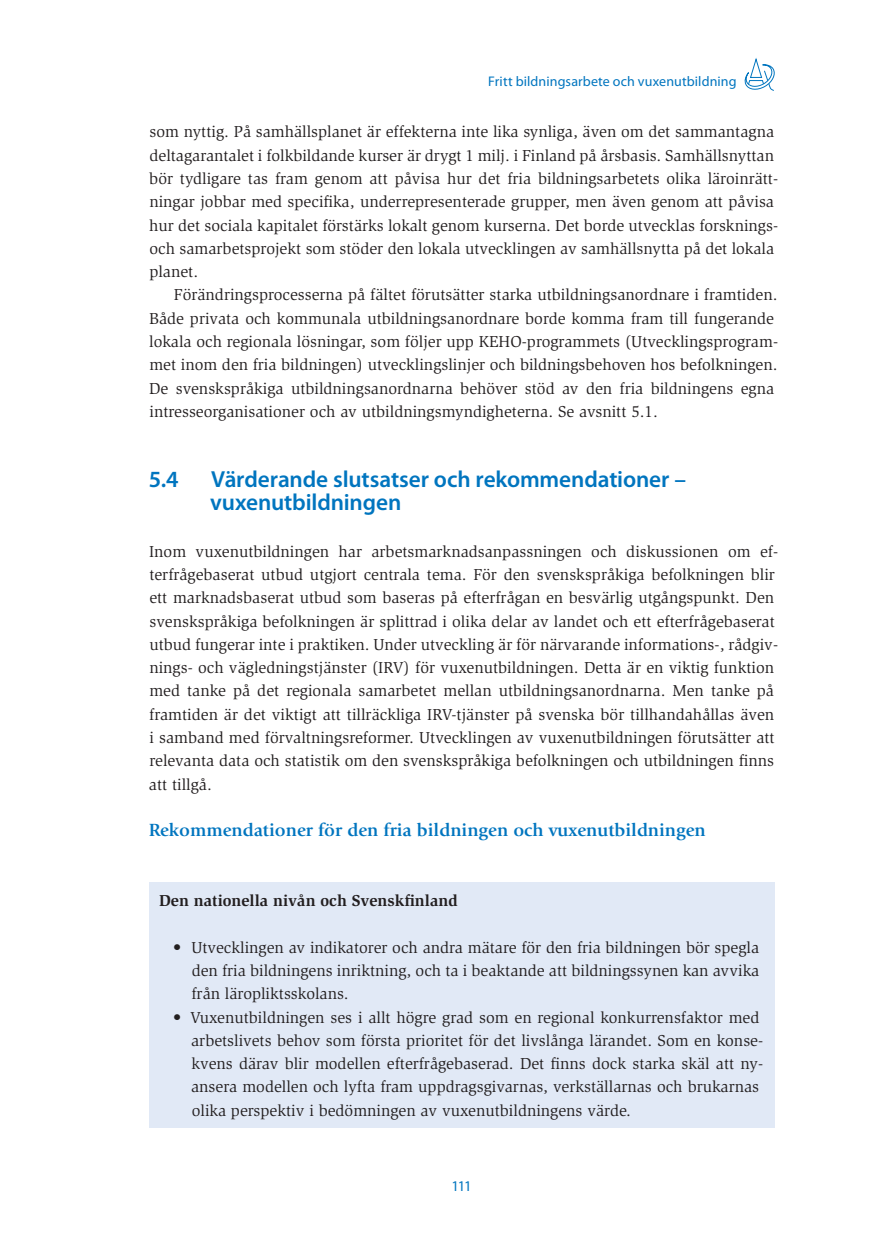
<style>
.page{position:relative;width:874px;height:1241px;background:#fff}
.page>*{position:absolute;margin:0;border:0;box-sizing:border-box;transform-origin:0 0}
._20__Väliotsikko_1{font:600 23.28px/23.3px "Myriad Pro";letter-spacing:-.005em;color:#0075bf}
._30__Väliotsikko_3{font:700 18.38px "Giovanni";color:#0075bf}
._35__Leipäteksti{font:16.28px/23.3px "Slimbach";color:#231f20}
._40__Leipäteksti_ilm{font:16.28px/23.3px "Slimbach";color:#231f20}
._58__Luettelo_sisenn{font:16.28px/23.3px "Slimbach";color:#231f20;text-align:justify}
._40__Leipäteksti_ilm-2{font:700 16.28px "Slimbach";color:#231f20}
.t1{font:14.88px "Myriad Pro";color:#0075bf}
.t2{font:14px "Myriad Pro";letter-spacing:.01em;color:#0075bf}
</style>
<div class="page">
<svg style="left:744px;top:57px;width:31px;height:34px"></svg>
<div style="left:149px;top:882px;width:625px;height:245px;background:#e1e9f6"></div>
<p class="t2" style="left:488px;top:72px;width:250px">Fritt bildningsarbete och vuxenutbildning</p>
<p class="_35__Leipäteksti" style="left:149px;top:120px;width:630px">som nyttig. På samhällsplanet är effekterna inte lika synliga, även om det sammantagna deltagarantalet i folkbildande kurser är drygt 1 milj. i Finland på årsbasis. Samhällsnyttan bör tydligare tas fram genom att påvisa hur det fria bildningsarbetets olika läroinrätt&shy;ningar jobbar med specifika, underrepresenterade grupper, men även genom att påvisa hur det sociala kapitalet förstärks lokalt genom kurserna. Det borde utvecklas forsknings&shy;och samarbetsprojekt som stöder den lokala utvecklingen av samhällsnytta på det lokala planet.</p>
<p class="_35__Leipäteksti" style="left:149px;top:283px;width:630px;text-indent:25px">Förändringsprocesserna på fältet förutsätter starka utbildningsanordnare i framtiden.<br>Både privata och kommunala utbildningsanordnare borde komma fram till fungerande lokala och regionala lösningar, som följer upp KEHO-programmets (Utvecklingsprogram&shy;met inom den fria bildningen) utvecklingslinjer och bildningsbehoven hos befolkningen.<br>De svenskspråkiga utbildningsanordnarna behöver stöd av den fria bildningens egna intresseorganisationer och av utbildningsmyndigheterna. Se avsnitt 5.1.</p>
<p class="_20__Väliotsikko_1" style="left:149px;top:466px;width:31px">5.4</p>
<p class="_20__Väliotsikko_1" style="left:210px;top:466px;width:477px">Värderande slutsatser och rekommendationer – vuxenutbildningen</p>
<p class="_40__Leipäteksti_ilm" style="left:149px;top:539px;width:630px">Inom vuxenutbildningen har arbetsmarknadsanpassningen och diskussionen om ef&shy;terfrågebaserat utbud utgjort centrala tema. För den svenskspråkiga befolkningen blir ett marknadsbaserat utbud som baseras på efterfrågan en besvärlig utgångspunkt. Den svenskspråkiga befolkningen är splittrad i olika delar av landet och ett efterfrågebaserat utbud fungerar inte i praktiken. Under utveckling är för närvarande informations-, rådgiv&shy;nings- och vägledningstjänster (IRV) för vuxenutbildningen. Detta är en viktig funktion med tanke på det regionala samarbetet mellan utbildningsanordnarna. Men tanke på framtiden är det viktigt att tillräckliga IRV-tjänster på svenska bör tillhandahållas även i samband med förvaltningsreformer. Utvecklingen av vuxenutbildningen förutsätter att relevanta data och statistik om den svenskspråkiga befolkningen och utbildningen finns att tillgå.</p>
<p class="_30__Väliotsikko_3" style="left:149px;top:819px;width:558px">Rekommendationer för den fria bildningen och vuxenutbildningen</p>
<p class="_40__Leipäteksti_ilm-2" style="left:159px;top:890px;width:300px">Den nationella nivån och Svenskfinland</p>
<p class="_58__Luettelo_sisenn" style="left:191px;top:935px;width:569px;text-indent:-18px">• Utvecklingen av indikatorer och andra mätare för den fria bildningen bör spegla den fria bildningens inriktning, och ta i beaktande att bildningssynen kan avvika från läropliktsskolans.</p>
<p class="_58__Luettelo_sisenn" style="left:191px;top:1005px;width:573px;text-align:left;text-indent:-18px">• Vuxenutbildningen ses i allt högre grad som en regional konkurrensfaktor med arbetslivets behov som första prioritet för det livslånga lärandet. Som en konse&shy;kvens därav blir modellen efterfrågebaserad. Det finns dock starka skäl att ny&shy;ansera modellen och lyfta fram uppdragsgivarnas, verkställarnas och brukarnas olika perspektiv i bedömningen av vuxenutbildningens värde.</p>
<p class="t1" style="left:451px;top:1176px;width:22px">111</p>
</div>
